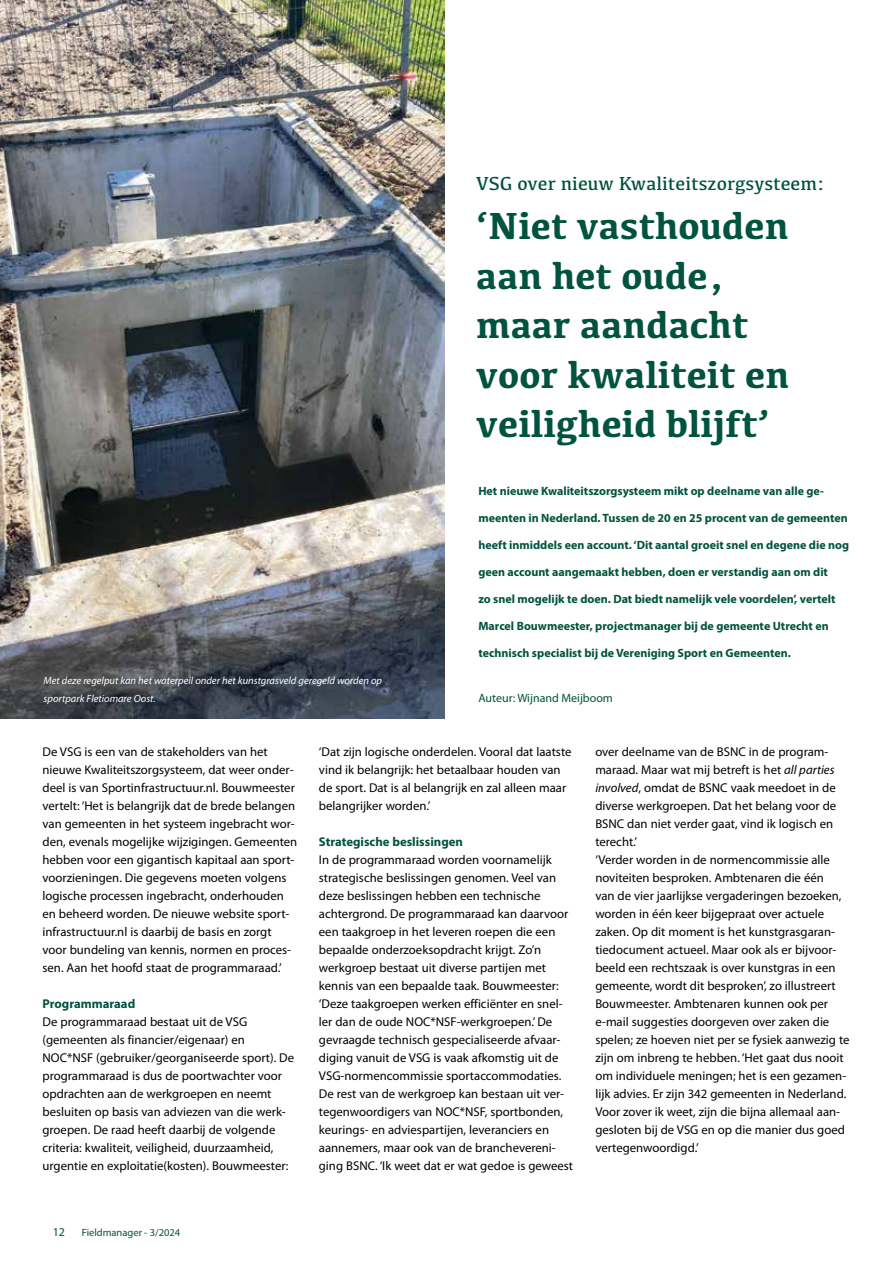
<style>
.page{position:relative;width:893px;height:1263px;background:#fff}
.page>*{position:absolute;margin:0;border:0;box-sizing:border-box;transform-origin:0 0}
.t1{font:700 39px/49.5px "Kefa";color:#00533e}
.t2{font:19.5px "Kefa";color:#00533e}
.t3{font:12.75px/18px "Myriad Pro";color:#000}
.t4{font:700 12.75px "Myriad Pro";color:#00533e}
.t5{font:700 12px "Myriad Pro";color:#00533e}
.t6{font:12px "Myriad Pro";color:#00533e}
.t7{font:italic 10.5px/18px "Myriad Pro";color:#fff}
.t8{font:10.5px "Myriad Pro";color:#00533e}
.s1{font-style:italic}
</style>
<div class="page">
<img style="left:0;top:0;width:444px;height:719px">
<p class="t7" style="left:44px;top:671px;width:340px">Met deze regelput kan het waterpeil onder het kunstgrasveld geregeld worden op sportpark Fletiomare Oost.</p>
<h2 class="t2" style="left:476px;top:171px;width:350px">VSG over nieuw Kwaliteitszorgsysteem:</h2>
<h1 class="t1" style="left:476px;top:199px;width:315px">‘Niet vasthouden aan het oude, maar aandacht voor kwaliteit en veiligheid blijft’</h1>
<p class="t5" style="left:478px;top:483px;width:347px">Het nieuwe Kwaliteitszorgsysteem mikt op deelname van alle ge-</p>
<p class="t5" style="left:478px;top:510px;width:371px">meenten in Nederland. Tussen de 20 en 25 procent van de gemeenten</p>
<p class="t5" style="left:478px;top:537px;width:372px">heeft inmiddels een account. ‘Dit aantal groeit snel en degene die nog</p>
<p class="t5" style="left:478px;top:564px;width:351px">geen account aangemaakt hebben, doen er verstandig aan om dit</p>
<p class="t5" style="left:478px;top:591px;width:359px">zo snel mogelijk te doen. Dat biedt namelijk vele voordelen’, vertelt</p>
<p class="t5" style="left:478px;top:618px;width:352px">Marcel Bouwmeester, projectmanager bij de gemeente Utrecht en</p>
<p class="t5" style="left:478px;top:645px;width:314px">technisch specialist bij de Vereniging Sport en Gemeenten.</p>
<p class="t6" style="left:478px;top:691px;width:136px">Auteur: Wijnand Meijboom</p>
<p class="t3" style="left:43px;top:743px;width:256px">De VSG is een van de stakeholders van het nieuwe Kwaliteitszorgsysteem, dat weer onder&shy;deel is van Sportinfrastructuur.nl. Bouwmeester vertelt: ‘Het is belangrijk dat de brede belangen van gemeenten in het systeem ingebracht wor&shy;den, evenals mogelijke wijzigingen. Gemeenten hebben voor een gigantisch kapitaal aan sport&shy;voorzieningen. Die gegevens moeten volgens logische processen ingebracht, onderhouden en beheerd worden. De nieuwe website sport&shy;infrastructuur.nl is daarbij de basis en zorgt voor bundeling van kennis, normen en proces&shy;sen. Aan het hoofd staat de programmaraad.’</p>
<p class="t4" style="left:43px;top:995px;width:94px">Programmaraad</p>
<p class="t3" style="left:43px;top:1013px;width:253px">De programmaraad bestaat uit de VSG (gemeenten als financier/eigenaar) en NOC*NSF (gebruiker/georganiseerde sport). De programmaraad is dus de poortwachter voor opdrachten aan de werkgroepen en neemt besluiten op basis van adviezen van die werk&shy;groepen. De raad heeft daarbij de volgende criteria: kwaliteit, veiligheid, duurzaamheid, urgentie en exploitatie(kosten). Bouwmeester:</p>
<p class="t6" style="left:53px;top:1224px;width:14px">12</p>
<p class="t8" style="left:82px;top:1226px;width:100px">Fieldmanager - 3/2024</p>
<p class="t3" style="left:319px;top:743px;width:254px">‘Dat zijn logische onderdelen. Vooral dat laatste vind ik belangrijk: het betaalbaar houden van de sport. Dat is al belangrijk en zal alleen maar belangrijker worden.’</p>
<p class="t4" style="left:319px;top:833px;width:146px">Strategische beslissingen</p>
<p class="t3" style="left:319px;top:851px;width:256px">In de programmaraad worden voornamelijk strategische beslissingen genomen. Veel van deze beslissingen hebben een technische achtergrond. De programmaraad kan daarvoor een taakgroep in het leveren roepen die een bepaalde onderzoeksopdracht krijgt. Zo’n werkgroep bestaat uit diverse partijen met kennis van een bepaalde taak. Bouwmeester: ‘Deze taakgroepen werken efficiënter en snel&shy;ler dan de oude NOC*NSF-werkgroepen.’ De gevraagde technisch gespecialiseerde afvaar&shy;diging vanuit de VSG is vaak afkomstig uit de VSG-normencommissie sportaccommodaties.<br>De rest van de werkgroep kan bestaan uit ver&shy;tegenwoordigers van NOC*NSF, sportbonden, keurings- en adviespartijen, leveranciers en aannemers, maar ook van de branchevereni&shy;ging BSNC. ‘Ik weet dat er wat gedoe is geweest</p>
<p class="t3" style="left:595px;top:743px;width:256px">over deelname van de BSNC in de program&shy;maraad. Maar wat mij betreft is het <span class="s1">all parties involved</span>, omdat de BSNC vaak meedoet in de diverse werkgroepen. Dat het belang voor de BSNC dan niet verder gaat, vind ik logisch en terecht.’<br>‘Verder worden in de normencommissie alle noviteiten besproken. Ambtenaren die één<br>van de vier jaarlijkse vergaderingen bezoeken, worden in één keer bijgepraat over actuele zaken. Op dit moment is het kunstgrasgaran&shy;tiedocument actueel. Maar ook als er bijvoor&shy;beeld een rechtszaak is over kunstgras in een gemeente, wordt dit besproken’, zo illustreert Bouwmeester. Ambtenaren kunnen ook per e-mail suggesties doorgeven over zaken die spelen; ze hoeven niet per se fysiek aanwezig te zijn om inbreng te hebben. ‘Het gaat dus nooit om individuele meningen; het is een gezamen&shy;lijk advies. Er zijn 342 gemeenten in Nederland.<br>Voor zover ik weet, zijn die bijna allemaal aan&shy;gesloten bij de VSG en op die manier dus goed vertegenwoordigd.’</p>
</div>
